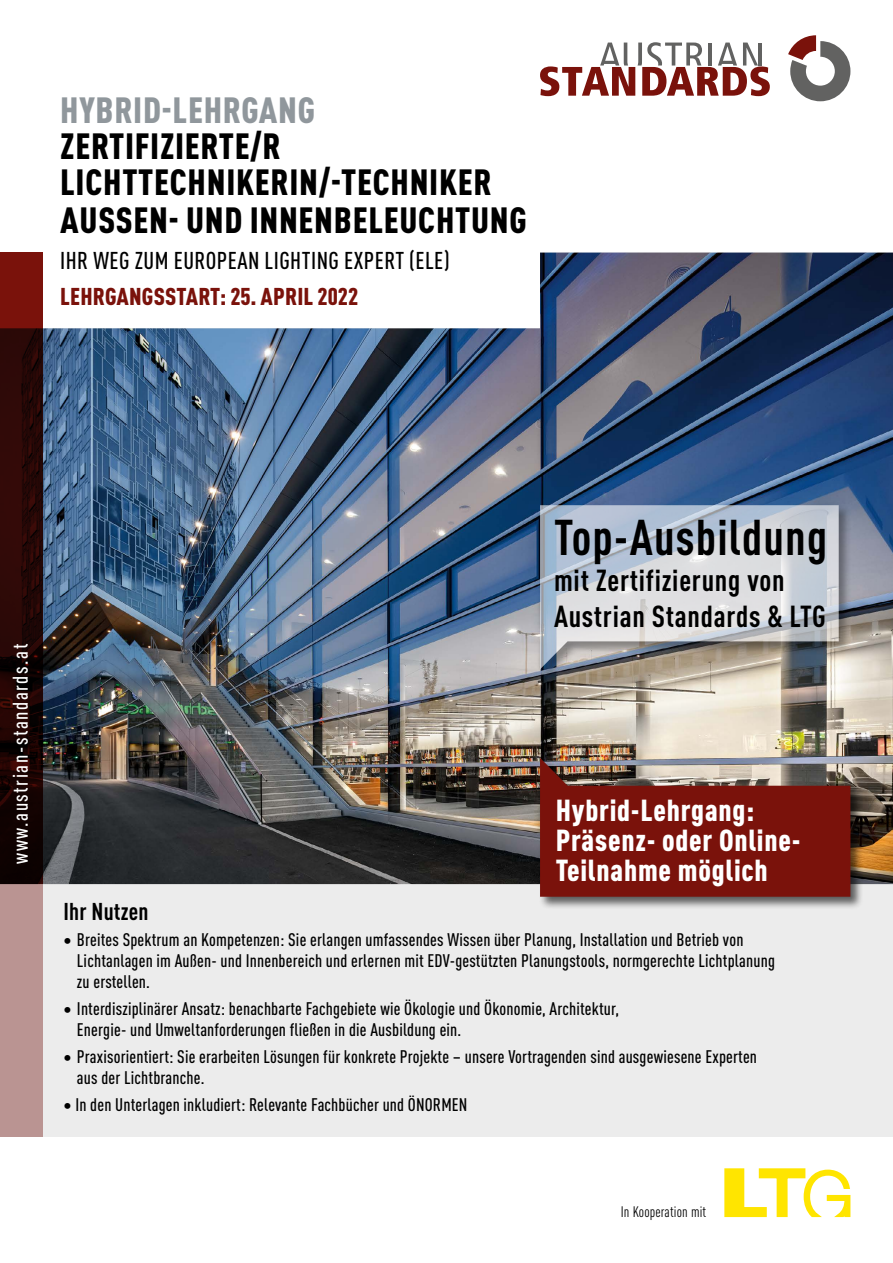
<style>
.page{position:relative;width:893px;height:1263px;background:#fff}
.page>*{position:absolute;margin:0;border:0;box-sizing:border-box;transform-origin:0 0}
.t1{font:700 condensed 49.5px "DINOT";letter-spacing:.025em;color:#000}
.t2{font:900 condensed 36px/36px "DINOT";letter-spacing:.02em;color:#000}
.t3{font:900 condensed 36px "DINOT";letter-spacing:.02em;color:#90979c}
.t4{font:900 condensed 30px/30px "DINOT";letter-spacing:.025em;color:#fff}
.t5{font:700 condensed 30px/36px "DINOT";letter-spacing:.025em;color:#000}
.t6{font:500 condensed 24px "DINOT";letter-spacing:.02em;color:#000}
.t7{font:900 condensed 24px "DINOT";letter-spacing:.01em;color:#7a120b}
.Copy_A4_Folder{font:700 condensed 24px "DINOT";letter-spacing:.01em;color:#000}
.t8{font:500 condensed 21px "DINOT";letter-spacing:.075em;color:#fff}
.Copy_A4_Folder-2{font:500 condensed 18px/21px "DINOT";letter-spacing:.01em;color:#000}
.t9{font:condensed 15px "DINOT";letter-spacing:.01em;color:#000}
</style>
<div class="page">
<div style="left:0;top:884px;width:893px;height:253px;background:#ececec"></div>
<img style="left:43px;top:253px;width:850px;height:631px">
<svg style="left:0;top:253px;width:43px;height:631px;background:#2b0705"></svg>
<div style="left:0;top:884px;width:43px;height:253px;background:#ba9492"></div>
<svg style="left:540px;top:42px;width:230px;height:54px"></svg>
<hr style="left:758px;top:43px;width:4px;height:23px;background:#626261">
<svg style="left:788px;top:35px;width:62px;height:66px"></svg>
<div style="left:539px;top:504px;width:313px;height:177px;background:#000;opacity:.6"></div>
<svg style="left:540px;top:505px;width:299px;height:164px;background:#bec3ca"></svg>
<svg style="left:724px;top:1168px;width:126px;height:49px"></svg>
<div style="left:539px;top:758px;width:325px;height:152px;background:#000;opacity:.6"></div>
<svg style="left:540px;top:758px;width:310px;height:139px;background:#7f2922"></svg>
<p class="t3" style="left:60px;top:83px;width:256px">HYBRID-LEHRGANG</p>
<p class="t2" style="left:60px;top:125px;width:433px">ZERTIFIZIERTE/R<br>LICHTTECHNIKERIN/-TECHNIKER</p>
<p class="t2" style="left:60px;top:199px;width:468px">AUSSEN- UND INNENBELEUCHTUNG</p>
<p class="t6" style="left:60px;top:243px;width:391px">IHR WEG ZUM EUROPEAN LIGHTING EXPERT (ELE)</p>
<p class="t7" style="left:60px;top:278px;width:300px">LEHRGANGSSTART: 25. APRIL 2022</p>
<p class="t8" style="left:5px;top:864px;width:222px;rotate:-90deg">www.austrian-standards.at</p>
<p class="t1" style="left:554px;top:501px;width:275px">Top-Ausbildung</p>
<p class="t5" style="left:554px;top:559px;width:273px">mit Zertifizierung von<br>Austrian Standards &amp; LTG</p>
<p class="t4" style="left:556px;top:793px;width:246px">Hybrid-Lehrgang:<br>Präsenz- oder Online-<br>Teilnahme möglich</p>
<p class="Copy_A4_Folder" style="left:63px;top:893px;width:86px">Ihr Nutzen</p>
<p class="Copy_A4_Folder-2" style="left:77px;top:927px;width:699px;text-indent:-14px">• Breites Spektrum an Kompetenzen: Sie erlangen umfassendes Wissen über Planung, Installation und Betrieb von<br>Lichtanlagen im Außen- und Innenbereich und erlernen mit EDV-gestützten Planungstools, normgerechte Lichtplanung zu erstellen.</p>
<p class="Copy_A4_Folder-2" style="left:77px;top:996px;width:544px;text-indent:-14px">• Interdisziplinärer Ansatz: benachbarte Fachgebiete wie Ökologie und Ökonomie, Architektur,<br>Energie- und Umweltanforderungen fließen in die Ausbildung ein.</p>
<p class="Copy_A4_Folder-2" style="left:77px;top:1044px;width:682px;text-indent:-14px">• Praxisorientiert: Sie erarbeiten Lösungen für konkrete Projekte – unsere Vortragenden sind ausgewiesene Experten aus der Lichtbranche.</p>
<p class="Copy_A4_Folder-2" style="left:63px;top:1092px;width:406px">• In den Unterlagen inkludiert: Relevante Fachbücher und ÖNORMEN</p>
<p class="t9" style="left:621px;top:1201px;width:87px">In Kooperation mit</p>
</div>
